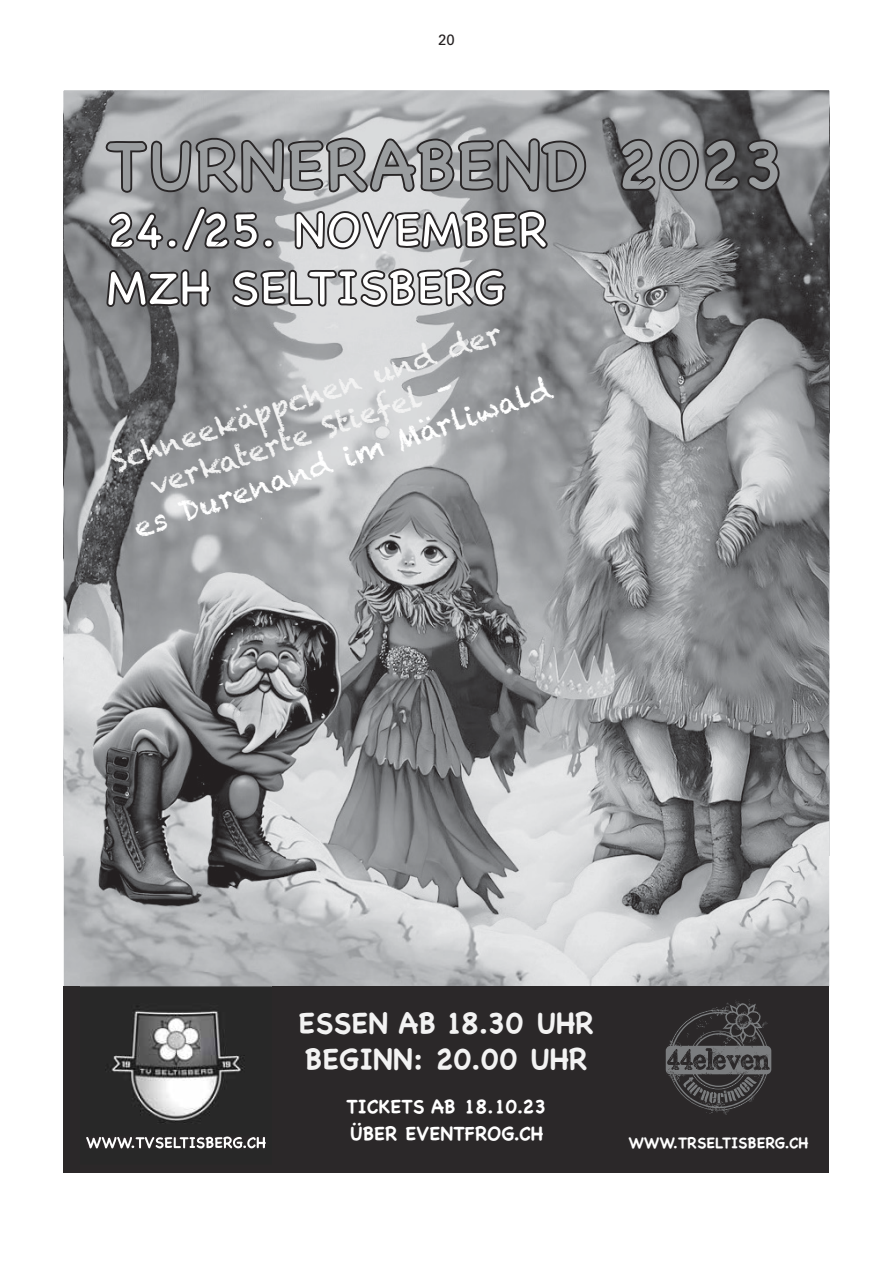
<style>
.page{position:relative;width:893px;height:1263px;background:#fff}
.page>*{position:absolute;margin:0;border:0;box-sizing:border-box;transform-origin:0 0}
.t1{font:700 68.7px "Chalkboard";color:#9a9d9f}
.t2{font:700 47.85px/57.4px "Chalkboard";color:#fff}
.t3{font:700 29.55px/35.5px "Chalkboard";color:#f3f3f3}
.t4{font:28.95px/35.1px "Chalkduster";color:#fff}
.t5{font:28.95px "Chalkduster";color:#f3f3f3}
.t6{font:700 19.35px/27px "Chalkboard SE";color:#fff}
.t7{font:700 15.3px "Chalkboard SE";color:#fff}
.t8{font:15px "Univers LT Pro 55 Roman";color:#231f20}
.s1{color:#f3f3f3}
</style>
<div class="page">
<img style="left:64px;top:90px;width:765px;height:896px">
<div style="left:64px;top:986px;width:765px;height:187px;background:#2b2829"></div>
<svg style="left:666px;top:999px;width:105px;height:116px"></svg>
<img style="left:80px;top:973px;width:192px;height:176px">
<img style="left:86px;top:1136px;width:180px;height:12px">
<img style="left:86px;top:1137px;width:28px;height:11px">
<svg style="left:104px;top:136px;width:483px;height:60px;background:#98999b"></svg>
<svg style="left:619px;top:138px;width:162px;height:54px;background:#636465"></svg>
<svg style="left:108px;top:206px;width:167px;height:47px;background:#7b7c7f"></svg>
<svg style="left:293px;top:208px;width:256px;height:45px;background:#9b9c9d"></svg>
<svg style="left:106px;top:268px;width:106px;height:40px;background:#666668"></svg>
<svg style="left:231px;top:266px;width:276px;height:42px;background:#9b9c9d"></svg>
<p class="t8" style="left:438px;top:31px;width:18px">20</p>
<h1 class="t1" style="left:106px;top:124px;width:680px">TURNERABEND 2023</h1>
<h2 class="t2" style="left:106px;top:201px;width:444px">24./25. NOVEMBER<br>MZH SELTISBERG</h2>
<p class="t5" style="left:108px;top:447px;width:411px;rotate:-19deg">Schneekäppchen und der</p>
<p class="t4" style="left:118px;top:480px;width:440px;text-indent:29px;rotate:-19deg"><span class="s1">verkaterte Stiefel</span> –<br>es Durenand im Märliwald</p>
<p class="t3" style="left:299px;top:1005px;width:297px">ESSEN AB 18.30 UHR<br>BEGINN: 20.00 UHR</p>
<p class="t6" style="left:347px;top:1092px;width:201px">TICKETS AB 18.10.23<br>ÜBER EVENTFROG.CH</p>
<p class="t7" style="left:629px;top:1133px;width:181px">WWW.TRSELTISBERG.CH</p>
</div>
